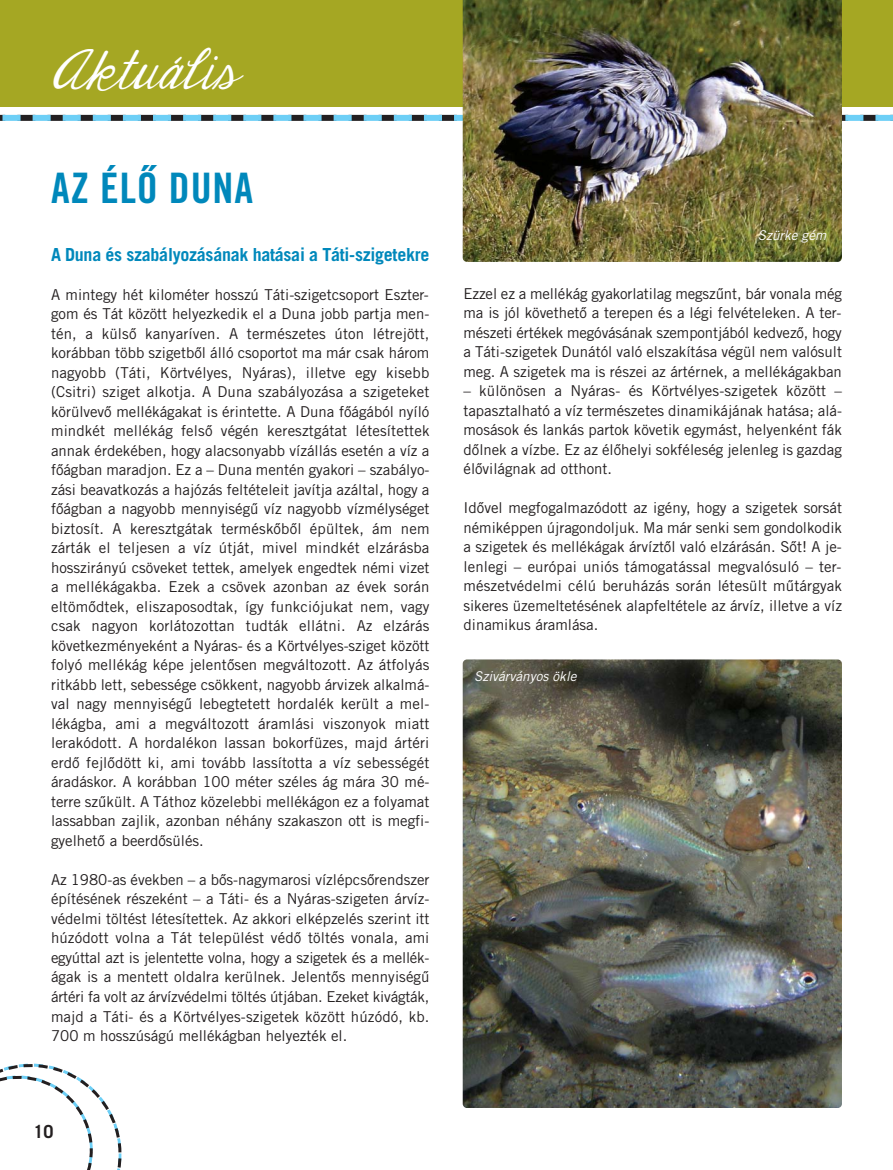
<style>
.page{position:relative;width:893px;height:1170px;background:#fff}
.page>*{position:absolute;margin:0;border:0;box-sizing:border-box;transform-origin:0 0}
.t1{font:italic 45px "Janda Elegant Handwriting";letter-spacing:.025em;color:#fff}
.t2{font:700 42px "Trade Gothic M Con";letter-spacing:.02em;color:#08b}
.t3{font:700 18px "Trade Gothic M";letter-spacing:-.015em;color:#08b}
.t4{font:700 18px "Trade Gothic M";color:#231f20}
.t5{font:15px/19.5px "Trade Gothic M";color:#231f20;text-align:justify}
.t6{font:italic 13.5px "Trade Gothic M";color:#fff}
</style>
<div class="page">
<div style="left:0;top:0;width:893px;height:106px;background:#a5a723"></div>
<svg style="left:0;top:1063px;width:122px;height:106px"></svg>
<svg style="left:0;top:115px;width:893px;height:6px"></svg>
<div style="left:3px;top:115px;width:18px;height:6px;background:#6dcff6"></div>
<img style="left:463px;top:659px;width:379px;height:448px;border-radius:4px">
<img style="left:463px;top:0;width:379px;height:262px">
<h1 class="t1" style="left:51px;top:47px;width:187px">Aktuális</h1>
<h2 class="t2" style="left:51px;top:173px;width:203px">AZ ÉLŐ DUNA</h2>
<p class="t3" style="left:51px;top:247px;width:380px">A Duna és szabályozásának hatásai a Táti-szigetekre</p>
<p class="t5" style="left:51px;top:286px;width:380px">A mintegy hét kilométer hosszú Táti-szigetcsoport Eszter&shy;gom és Tát között helyezkedik el a Duna jobb partja men&shy;tén, a külső kanyaríven. A természetes úton létrejött, korábban több szigetből álló csoportot ma már csak három nagyobb (Táti, Körtvélyes, Nyáras), illetve egy kisebb (Csitri) sziget alkotja. A Duna szabályozása a szigeteket körülvevő mellékágakat is érintette. A Duna főágából nyíló mindkét mellékág felső végén keresztgátat létesítettek annak érdekében, hogy alacsonyabb vízállás esetén a víz a főágban maradjon. Ez a – Duna mentén gyakori – szabályo&shy;zási beavatkozás a hajózás feltételeit javítja azáltal, hogy a főágban a nagyobb mennyiségű víz nagyobb vízmélységet biztosít. A keresztgátak terméskőből épültek, ám nem zárták el teljesen a víz útját, mivel mindkét elzárásba hosszirányú csöveket tettek, amelyek engedtek némi vizet a mellékágakba. Ezek a csövek azonban az évek során eltömődtek, eliszaposodtak, így funkciójukat nem, vagy csak nagyon korlátozottan tudták ellátni. Az elzárás következményeként a Nyáras- és a Körtvélyes-sziget között folyó mellékág képe jelentősen megváltozott. Az átfolyás ritkább lett, sebessége csökkent, nagyobb árvizek alkalmá&shy;val nagy mennyiségű lebegtetett hordalék került a mel&shy;lékágba, ami a megváltozott áramlási viszonyok miatt lerakódott. A hordalékon lassan bokorfüzes, majd ártéri erdő fejlődött ki, ami tovább lassította a víz sebességét áradáskor. A korábban 100 méter széles ág mára 30 mé&shy;terre szűkült. A Táthoz közelebbi mellékágon ez a folyamat lassabban zajlik, azonban néhány szakaszon ott is megfi&shy;gyelhető a beerdősülés.</p>
<p class="t5" style="left:51px;top:871px;width:380px">Az 1980-as években – a bős-nagymarosi vízlépcsőrendszer építésének részeként – a Táti- és a Nyáras-szigeten árvíz&shy;védelmi töltést létesítettek. Az akkori elképzelés szerint itt húzódott volna a Tát települést védő töltés vonala, ami egyúttal azt is jelentette volna, hogy a szigetek és a mellék&shy;ágak is a mentett oldalra kerülnek. Jelentős mennyiségű ártéri fa volt az árvízvédelmi töltés útjában. Ezeket kivágták, majd a Táti- és a Körtvélyes-szigetek között húzódó, kb.<br>700 m hosszúságú mellékágban helyezték el.</p>
<p class="t4" style="left:34px;top:1124px;width:21px">10</p>
<p class="t6" style="left:758px;top:230px;width:73px">Szürke gém</p>
<p class="t5" style="left:463px;top:285px;width:380px">Ezzel ez a mellékág gyakorlatilag megszűnt, bár vonala még ma is jól követhető a terepen és a légi felvételeken. A ter&shy;mészeti értékek megóvásának szempontjából kedvező, hogy a Táti-szigetek Dunától való elszakítása végül nem valósult meg. A szigetek ma is részei az ártérnek, a mellékágakban</p>
<p class="t5" style="left:463px;top:382px;width:380px">– különösen a Nyáras- és Körtvélyes-szigetek között – tapasztalható a víz természetes dinamikájának hatása; alá&shy;mosások és lankás partok követik egymást, helyenként fák dőlnek a vízbe. Ez az élőhelyi sokféleség jelenleg is gazdag élővilágnak ad otthont.</p>
<p class="t5" style="left:463px;top:499px;width:380px">Idővel megfogalmazódott az igény, hogy a szigetek sorsát némiképpen újragondoljuk. Ma már senki sem gondolkodik a szigetek és mellékágak árvíztől való elzárásán. Sőt! A je&shy;lenlegi – európai uniós támogatással megvalósuló – ter&shy;mészetvédelmi célú beruházás során létesült műtárgyak sikeres üzemeltetésének alapfeltétele az árvíz, illetve a víz dinamikus áramlása.</p>
<p class="t6" style="left:474px;top:671px;width:106px">Szivárványos ökle</p>
</div>
